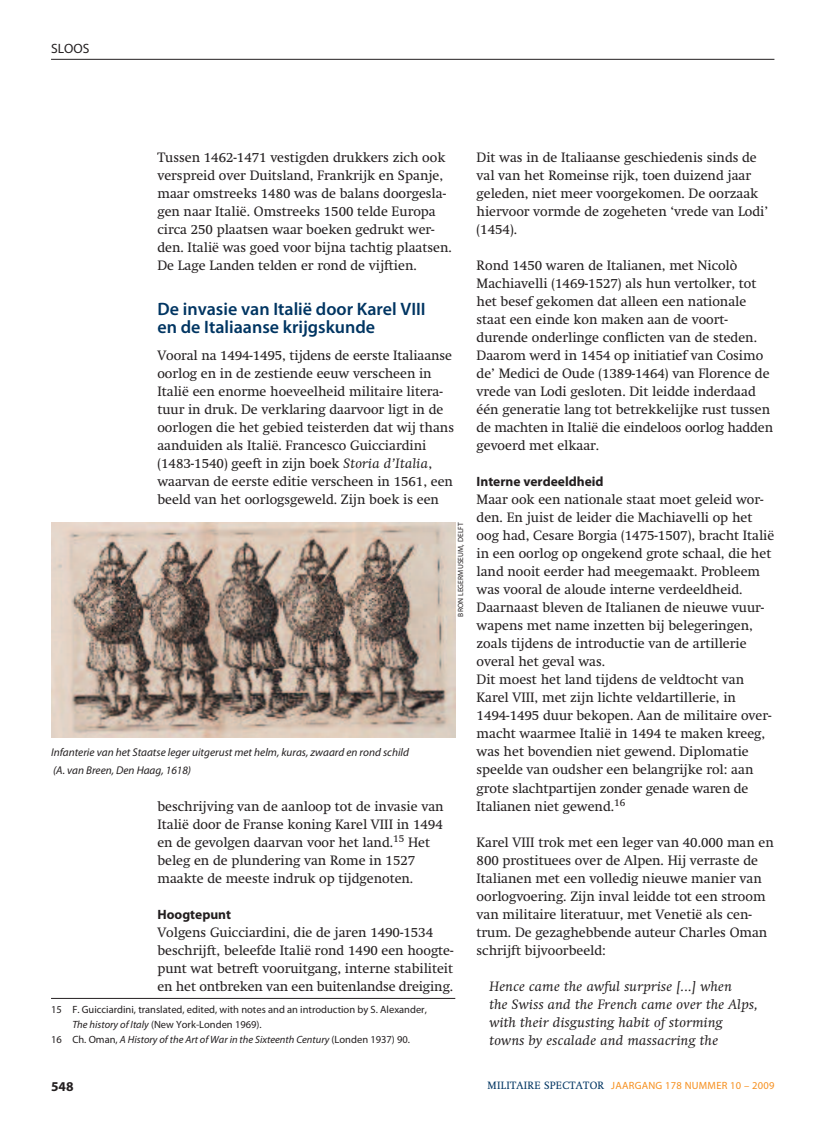
<style>
.page{position:relative;width:817px;height:1136px;background:#fff}
.page>*{position:absolute;margin:0;border:0;box-sizing:border-box;transform-origin:0 0}
.t1{font:600 18px/18px "Myriad Pro";color:#003562}
.t2{font:13.5px/18px "Swift";color:#231f20}
.t3{font:italic 13.5px/18px "Swift";letter-spacing:.025em;color:#231f20;scale:1.05 1}
.t4{font:700 13.5px "Myriad Pro";color:#231f20}
.t5{font:13.5px "Myriad Pro";color:#231f20}
.t6{font:italic 11.25px/18px "Myriad Pro";color:#231f20}
.t7{font:10.5px "Myriad Pro";color:#231f20}
.t8{font:italic 10.5px "Myriad Pro";color:#231f20}
.t9{font:10.5px "Myriad Pro";letter-spacing:.025em;color:#f68f1e}
.t10{font:7.5px "Myriad Pro";letter-spacing:.02em;color:#231f20}
.s1{font-style:italic}
.s2{font-style:normal}
.s3{font-family:"Swift";color:#003562}
</style>
<div class="page">
<hr style="left:51px;top:59px;width:723px;height:1px;background:#231f20">
<hr style="left:51px;top:998px;width:404px;height:1px;background:#231f20">
<img style="left:51px;top:522px;width:404px;height:215px">
<p class="t5" style="left:51px;top:43px;width:40px">SLOOS</p>
<p class="t2" style="left:157px;top:150px;width:296px">Tussen 1462-1471 vestigden drukkers zich ook verspreid over Duitsland, Frankrijk en Spanje, maar omstreeks 1480 was de balans doorgesla&shy;gen naar Italië. Omstreeks 1500 telde Europa circa 250 plaatsen waar boeken gedrukt wer&shy;den. Italië was goed voor bijna tachtig plaatsen.<br>De Lage Landen telden er rond de vijftien.</p>
<h1 class="t1" style="left:157px;top:301px;width:270px">De invasie van Italië door Karel VIII en de Italiaanse krijgskunde</h1>
<p class="t2" style="left:157px;top:348px;width:298px">Vooral na 1494-1495, tijdens de eerste Italiaanse oorlog en in de zestiende eeuw verscheen in Italië een enorme hoeveelheid militaire litera&shy;tuur in druk. De verklaring daarvoor ligt in de oorlogen die het gebied teisterden dat wij thans aanduiden als Italië. Francesco Guicciardini (1483-1540) geeft in zijn boek <span class="s1">Storia d’Italia</span>, waarvan de eerste editie verscheen in 1561, een beeld van het oorlogsgeweld. Zijn boek is een</p>
<p class="t10" style="left:458px;top:616px;width:96px;rotate:-90deg">BRON LEGERMUSEUM, DELFT</p>
<p class="t6" style="left:51px;top:744px;width:359px">Infanterie van het Staatse leger uitgerust met helm, kuras, zwaard en rond schild (A. van Breen, Den Haag, 1618)</p>
<p class="t2" style="left:157px;top:798px;width:287px">beschrijving van de aanloop tot de invasie van Italië door de Franse koning Karel VIII in 1494 en de gevolgen daarvan voor het land.<sup>15</sup> Het beleg en de plundering van Rome in 1527 maakte de meeste indruk op tijdgenoten.</p>
<p class="t4" style="left:157px;top:908px;width:75px">Hoogtepunt</p>
<p class="t2" style="left:157px;top:924px;width:297px">Volgens Guicciardini, die de jaren 1490-1534 beschrijft, beleefde Italië rond 1490 een hoogte&shy;punt wat betreft vooruitgang, interne stabiliteit en het ontbreken van een buitenlandse dreiging.</p>
<p class="t7" style="left:51px;top:1005px;width:377px">15 F. Guicciardini, translated, edited, with notes and an introduction by S. Alexander,</p>
<p class="t7" style="left:72px;top:1020px;width:191px"><span class="s1">The history of Italy</span> (New York-Londen 1969).</p>
<p class="t8" style="left:51px;top:1035px;width:360px"><span class="s2">16 Ch. Oman,</span> A History of the Art of War in the Sixteenth Century <span class="s2">(Londen 1937) 90.</span></p>
<p class="t2" style="left:476px;top:150px;width:293px">Dit was in de Italiaanse geschiedenis sinds de val van het Romeinse rijk, toen duizend jaar geleden, niet meer voorgekomen. De oorzaak hiervoor vormde de zogeheten ‘vrede van Lodi’ (1454).</p>
<p class="t2" style="left:476px;top:258px;width:298px">Rond 1450 waren de Italianen, met Nicolò Machiavelli (1469-1527) als hun vertolker, tot het besef gekomen dat alleen een nationale staat een einde kon maken aan de voort&shy;durende onderlinge conflicten van de steden.<br>Daarom werd in 1454 op initiatief van Cosimo de’ Medici de Oude (1389-1464) van Florence de vrede van Lodi gesloten. Dit leidde inderdaad één generatie lang tot betrekkelijke rust tussen de machten in Italië die eindeloos oorlog hadden gevoerd met elkaar.</p>
<p class="t4" style="left:476px;top:476px;width:128px">Interne verdeeldheid</p>
<p class="t2" style="left:476px;top:492px;width:299px">Maar ook een nationale staat moet geleid wor&shy;den. En juist de leider die Machiavelli op het oog had, Cesare Borgia (1475-1507), bracht Italië in een oorlog op ongekend grote schaal, die het land nooit eerder had meegemaakt. Probleem was vooral de aloude interne verdeeldheid.<br>Daarnaast bleven de Italianen de nieuwe vuur&shy;wapens met name inzetten bij belegeringen, zoals tijdens de introductie van de artillerie overal het geval was.<br>Dit moest het land tijdens de veldtocht van Karel VIII, met zijn lichte veldartillerie, in 1494-1495 duur bekopen. Aan de militaire over&shy;macht waarmee Italië in 1494 te maken kreeg, was het bovendien niet gewend. Diplomatie speelde van oudsher een belangrijke rol: aan grote slachtpartijen zonder genade waren de Italianen niet gewend.<sup>16</sup></p>
<p class="t2" style="left:476px;top:834px;width:299px">Karel VIII trok met een leger van 40.000 man en 800 prostituees over de Alpen. Hij verraste de Italianen met een volledig nieuwe manier van oorlogvoering. Zijn inval leidde tot een stroom van militaire literatuur, met Venetië als cen&shy;trum. De gezaghebbende auteur Charles Oman schrijft bijvoorbeeld:</p>
<p class="t3" style="left:489px;top:978px;width:257px">Hence came the awful surprise [...] when<br>the Swiss and the French came over the Alps, with their disgusting habit of storming towns by escalade and massacring the</p>
<p class="t4" style="left:51px;top:1081px;width:24px">548</p>
<p class="t9" style="left:487px;top:1080px;width:288px"><span class="s3">MILITAIRE SPECTATOR</span> JAARGANG 178 NUMMER 10 – 2009</p>
</div>
